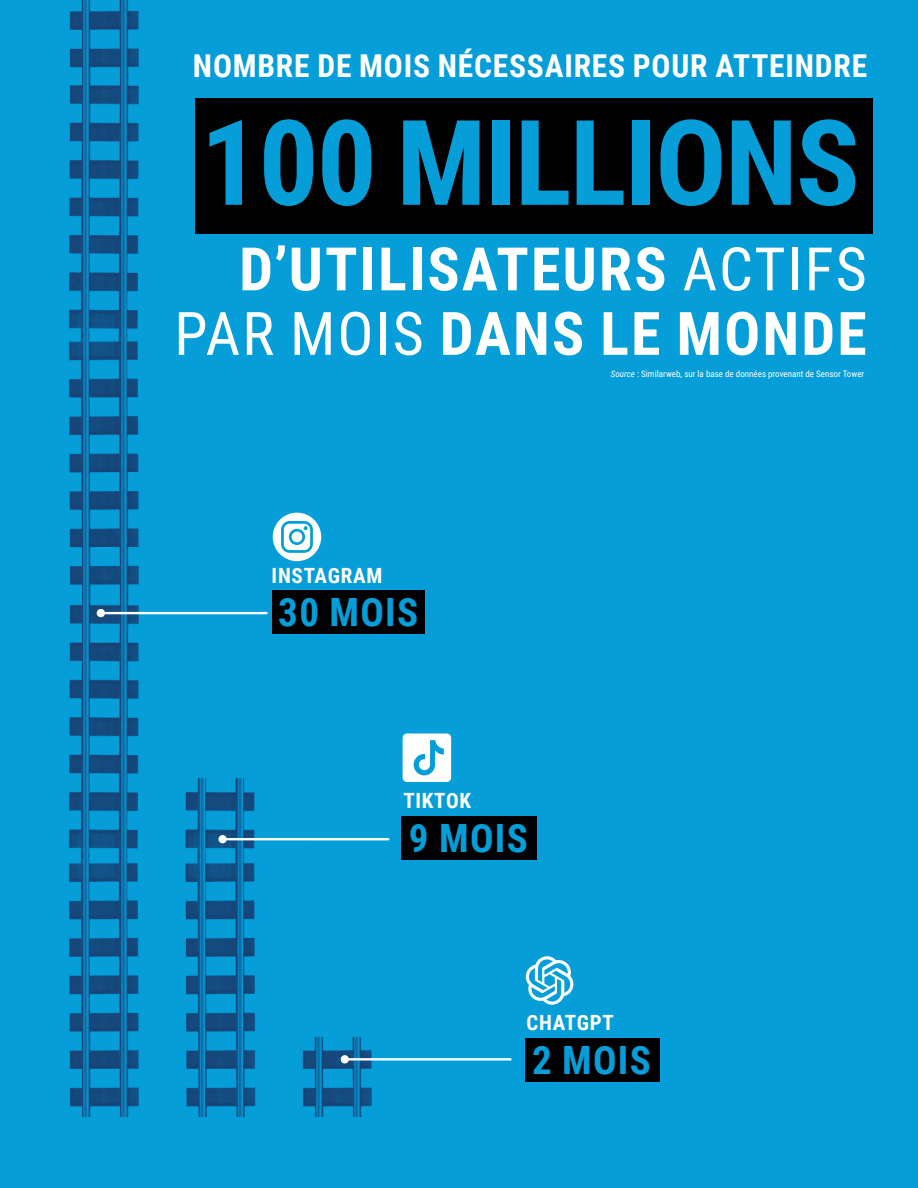
<style>
.page{position:relative;width:918px;height:1188px;background:#fff}
.page>*{position:absolute;margin:0;border:0;box-sizing:border-box;transform-origin:0 0}
.t1{font:700 118.5px "Roboto Condensed";letter-spacing:-.015em;color:#069ed9}
.t2{font:700 60px/64.5px "Roboto Condensed";letter-spacing:.035em;color:#fff;text-align:right}
.t3{font:700 39px "Roboto Condensed";letter-spacing:.035em;color:#069ed9}
.t4{font:700 31.5px "Roboto Condensed";letter-spacing:.025em;color:#fff}
.t5{font:700 21px "Roboto Condensed";letter-spacing:.035em;color:#fff}
.t6{font:9px "Roboto Condensed";color:#fff}
.s1{font-weight:400}
.s2{font-style:italic}
</style>
<div class="page">
<img style="left:0;top:0;width:918px;height:1188px">
<hr style="left:106px;top:612px;width:161px;height:2px;background:#fff">
<svg style="left:96px;top:608px;width:10px;height:10px"></svg>
<hr style="left:227px;top:838px;width:161px;height:2px;background:#fff">
<svg style="left:218px;top:834px;width:10px;height:10px"></svg>
<hr style="left:350px;top:1058px;width:160px;height:3px;background:#fff">
<svg style="left:340px;top:1054px;width:10px;height:10px"></svg>
<svg style="left:273px;top:513px;width:48px;height:48px"></svg>
<svg style="left:403px;top:734px;width:48px;height:48px"></svg>
<svg style="left:525px;top:956px;width:49px;height:49px"></svg>
<div style="left:195px;top:98px;width:678px;height:135px;background:#010101"></div>
<div style="left:273px;top:590px;width:152px;height:43px;background:#010101"></div>
<div style="left:402px;top:816px;width:135px;height:43px;background:#010101"></div>
<div style="left:525px;top:1038px;width:134px;height:44px;background:#010101"></div>
<p class="t4" style="left:193px;top:44px;width:676px">NOMBRE DE MOIS NÉCESSAIRES POUR ATTEINDRE</p>
<p class="t1" style="left:200px;top:80px;width:661px">100 MILLIONS</p>
<p class="t2" style="left:174px;top:235px;width:694px">D’UTILISATEURS <span class="s1">ACTIFS<br>PAR MOIS</span> DANS LE MONDE</p>
<p class="t5" style="left:272px;top:561px;width:112px">INSTAGRAM</p>
<p class="t3" style="left:278px;top:585px;width:142px">30 MOIS</p>
<p class="t5" style="left:403px;top:785px;width:69px">TIKTOK</p>
<p class="t3" style="left:409px;top:811px;width:120px">9 MOIS</p>
<p class="t6" style="left:611px;top:367px;width:255px"><span class="s2">Source</span> : Similarweb, sur la base de données provenant de Sensor Tower</p>
<p class="t5" style="left:526px;top:1008px;width:89px">CHATGPT</p>
<p class="t3" style="left:532px;top:1033px;width:120px">2 MOIS</p>
</div>
